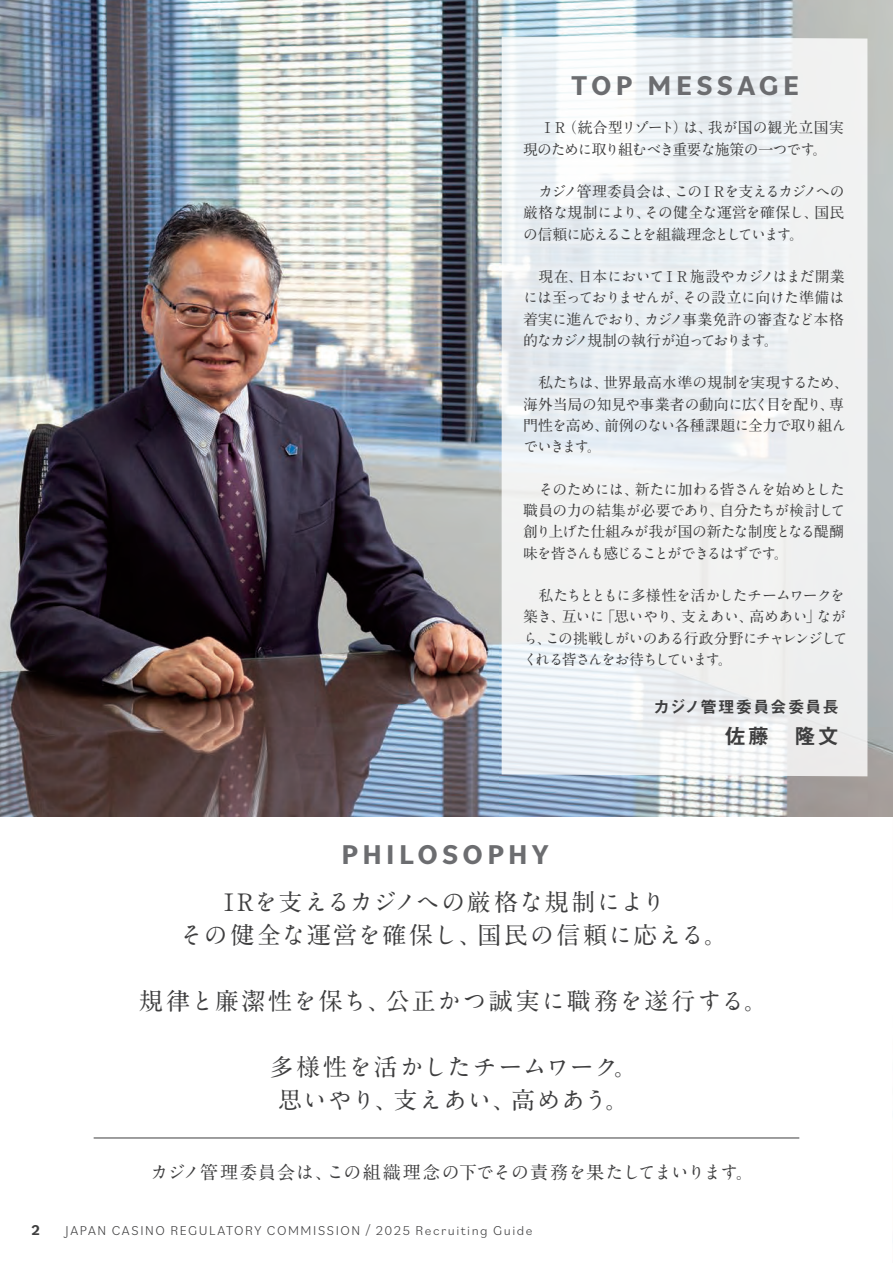
<style>
.page{position:relative;width:893px;height:1263px;background:#fff}
.page>*{position:absolute;margin:0;border:0;box-sizing:border-box;transform-origin:0 0}
.t1{font:700 28.5px "Bilo";letter-spacing:.145em;color:#6c6d70}
.t2{font:700 24px/33px "A1 Mincho Std";letter-spacing:.05em;color:#3e3e3f}
.t3{font:700 24px/33px "A1 Mincho Std";letter-spacing:.025em;color:#3e3e3f;text-align:center}
.t4{font:700 24px "A1 Mincho Std";letter-spacing:.07em;color:#3e3e3f}
.t5{font:21.3px "Midashi Go Pro MB31";color:#3e3e3f}
.t6{font:700 18px "A1 Mincho Std";letter-spacing:-.01em;color:#3e3e3f}
.t7{font:16.5px "Midashi Go Pro MB31";letter-spacing:.04em;color:#3e3e3f}
.t8{font:700 15px "Bilo";color:#3e3e3f}
.t9{font:700 14.85px/21.3px "A1 Mincho Std";letter-spacing:-.055em;color:#3e3e3f;text-align:justify}
.t10{font:700 14.85px/21.3px "A1 Mincho Std";letter-spacing:-.075em;color:#3e3e3f}
.t11{font:300 13.5px "Bilo";letter-spacing:.115em;color:#3e3e3f}
</style>
<div class="page">
<img style="left:0;top:0;width:893px;height:817px">
<svg style="left:502px;top:37px;width:365px;height:739px;fill:#eff1f1"></svg>
<hr style="left:94px;top:1137px;width:705px;height:1px;background:#3e3e3f">
<h1 class="t1" style="left:571px;top:66px;width:230px">TOP MESSAGE</h1>
<p class="t9" style="left:523px;top:115px;width:322px;text-indent:17px">ＩＲ（統合型リゾート）は、我が国の観光立国実現のために取り組むべき重要な施策の一つです。</p>
<p class="t9" style="left:523px;top:179px;width:323px">　カジノ管理委員会は、このＩＲを支えるカジノへの厳格な規制により、その健全な運営を確保し、国民の信頼に応えることを組織理念としています。</p>
<p class="t9" style="left:523px;top:264px;width:323px">　現在、日本においてＩＲ施設やカジノはまだ開業には至っておりませんが、その設立に向けた準備は着実に進んでおり、カジノ事業免許の審査など本格的なカジノ規制の執行が迫っております。</p>
<p class="t9" style="left:523px;top:370px;width:327px;text-align:left">　私たちは、世界最高水準の規制を実現するため、海外当局の知見や事業者の動向に広く目を配り、専門性を高め、前例のない各種課題に全力で取り組んでいきます。</p>
<p class="t9" style="left:523px;top:476px;width:324px">　そのためには、新たに加わる皆さんを始めとした職員の力の結集が必要であり、自分たちが検討して創り上げた仕組みが我が国の新たな制度となる醍醐味を皆さんも感じることができるはずです。</p>
<p class="t10" style="left:523px;top:583px;width:326px">　私たちとともに多様性を活かしたチームワークを築き、互いに「思いやり、支えあい、高めあい」ながら、この挑戦しがいのある行政分野にチャレンジしてくれる皆さんをお待ちしています。</p>
<p class="t7" style="left:653px;top:694px;width:187px">カジノ管理委員会委員長</p>
<h3 class="t5" style="left:725px;top:719px;width:116px">佐藤　隆文</h3>
<p class="t8" style="left:32px;top:1219px;width:10px">2</p>
<h1 class="t1" style="left:342px;top:835px;width:208px">PHILOSOPHY</h1>
<h2 class="t2" style="left:179px;top:882px;width:550px;text-indent:45px">IRを支えるカジノへの厳格な規制により<br>その健全な運営を確保し、国民の信頼に応える。</h2>
<h2 class="t4" style="left:139px;top:981px;width:630px">規律と廉潔性を保ち、公正かつ誠実に職務を遂行する。</h2>
<h2 class="t3" style="left:269px;top:1047px;width:370px">多様性を活かしたチームワーク。思いやり、支えあい、高めあう。</h2>
<p class="t6" style="left:150px;top:1158px;width:605px">カジノ管理委員会は、この組織理念の下でその責務を果たしてまいります。</p>
<p class="t11" style="left:66px;top:1221px;width:468px">JAPAN CASINO REGULATORY COMMISSION / 2025 Recruiting Guide</p>
</div>
